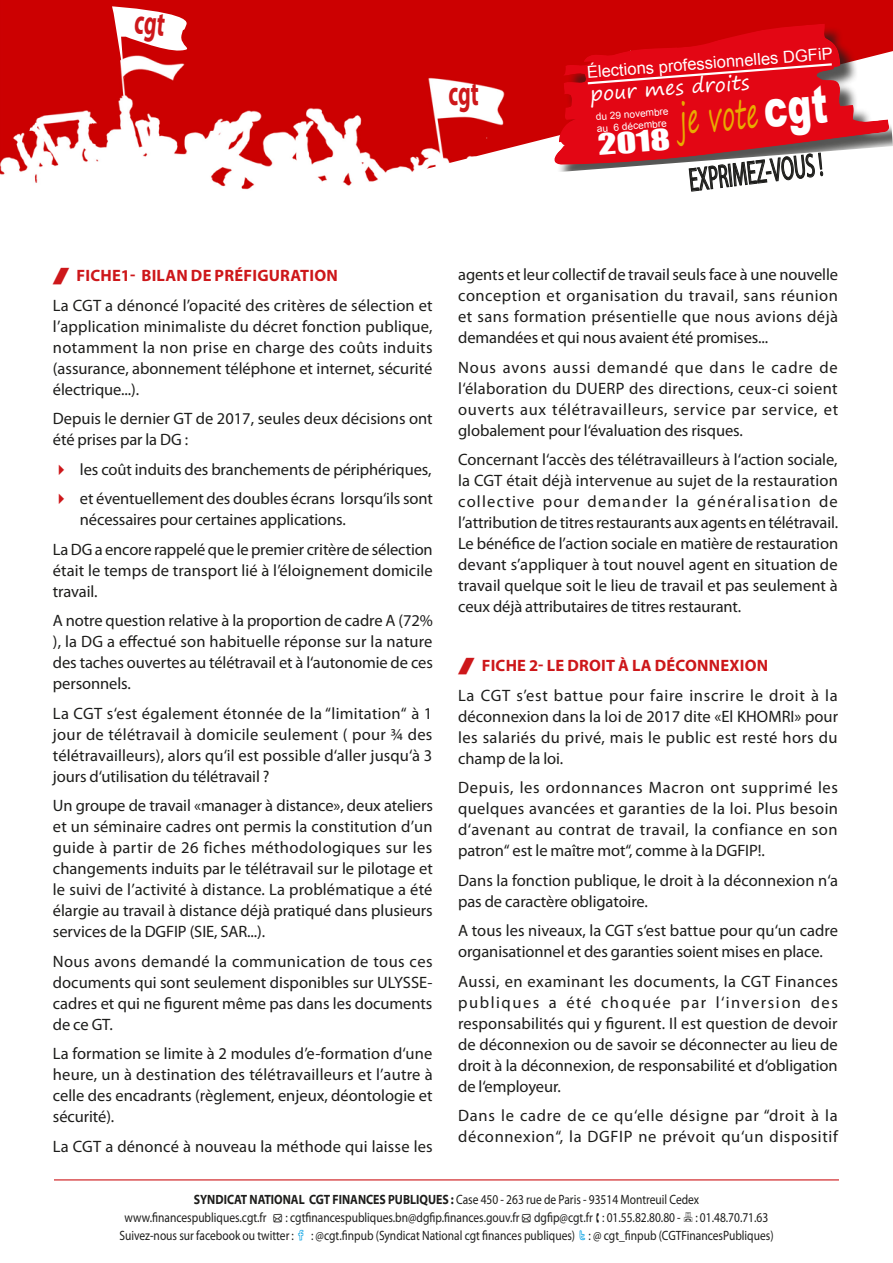
<style>
.page{position:relative;width:893px;height:1263px;background:#fff}
.page>*{position:absolute;margin:0;border:0;box-sizing:border-box;transform-origin:0 0}
.t1{font:41.1px "Segoe Print";color:#e8ad00;scale:.58 1}
.puces_noire_copie_2{font:700 34.65px "Myriad Pro";color:#cd171a;scale:.63 1}
.t2{font:33.15px "Myriad Pro";color:#1d1d1b;scale:.56 1}
.t3{font:26.85px "Impact";color:#fff;scale:1.37 1}
.t4{font:19.95px "Segoe Print";color:#fff}
.t5{font:16.65px "Arial";color:#fff}
.Pa0{font:16.5px/21px "Myriad Pro";letter-spacing:-.005em;color:#1d1d1b;text-align:justify}
.Pa0-2{font:16.5px/21px "Myriad Pro";letter-spacing:.04em;color:#1d1d1b}
.Pa0-3{font:700 16.5px "Myriad Pro";letter-spacing:.015em;color:#cd171a}
.puces_noire_copie_2-2{font:13.5px "Myriad Pro";color:#1d1d1b;scale:.85 1}
.t6{font:9.9px "Arial";color:#fff}
.s1{color:#cd171a}
.s2{font-family:"Myriad Web Pro";font-weight:700}
</style>
<div class="page">
<hr style="left:54px;top:1179px;width:785px;height:1px;background:#cd171a">
<img style="left:0;top:0;width:893px;height:190px">
<svg style="left:688px;top:173px;width:136px;height:19px"></svg>
<div style="left:557px;top:26px;width:336px;height:147px;background:#1d1d1b;opacity:.75"></div>
<svg style="left:553px;top:24px;width:338px;height:141px;background:#d1373d"></svg>
<svg style="left:112px;top:6px;width:85px;height:73px"></svg>
<div style="left:585px;top:62px;width:249px;height:73px;background:#e30614"></div>
<p class="puces_noire_copie_2" style="left:448px;top:71px;width:50px">cgt</p>
<p class="t5" style="left:586px;top:61px;width:248px;rotate:-4deg">Élections professionnelles DGFiP</p>
<p class="t6" style="left:595px;top:110px;width:74px;rotate:-4deg">du 29 novembre</p>
<p class="t6" style="left:596px;top:122px;width:72px;rotate:-4deg">au 6 décembre</p>
<p class="t4" style="left:589px;top:76px;width:161px;rotate:-4deg">pour mes droits</p>
<p class="t1" style="left:677px;top:82px;width:138px;rotate:-4deg">je vote</p>
<p class="t3" style="left:597px;top:123px;width:54px;rotate:-4deg">2018</p>
<p class="t2" style="left:686px;top:160px;width:242px;rotate:-7deg">EXPRIMEZ-VOUS !</p>
<p class="Pa0-3" style="left:77px;top:265px;width:263px">FICHE1- BILAN DE PRÉFIGURATION</p>
<p class="Pa0" style="left:53px;top:294px;width:381px">La CGT a dénoncé l’opacité des critères de sélection et l’application minimaliste du décret fonction publique, notamment la non prise en charge des coûts induits (assurance, abonnement téléphone et internet, sécurité électrique...).</p>
<p class="Pa0" style="left:53px;top:408px;width:381px">Depuis le dernier GT de 2017, seules deux décisions ont été prises par la DG :</p>
<p class="Pa0" style="left:53px;top:458px;width:380px"><span class="s1">✔</span> les coût induits des branchements de périphériques,</p>
<p class="Pa0" style="left:80px;top:488px;width:355px;text-indent:-27px"><span class="s1">✔</span> et éventuellement des doubles écrans lorsqu‘ils sont nécessaires pour certaines applications.</p>
<p class="Pa0" style="left:53px;top:538px;width:381px">La DG a encore rappelé que le premier critère de sélection était le temps de transport lié à l’éloignement domicile travail.</p>
<p class="Pa0" style="left:53px;top:610px;width:382px">A notre question relative à la proportion de cadre A (72% ), la DG a effectué son habituelle réponse sur la nature des taches ouvertes au télétravail et à l‘autonomie de ces personnels.</p>
<p class="Pa0" style="left:53px;top:702px;width:381px">La CGT s‘est également étonnée de la “limitation“ à 1 jour de télétravail à domicile seulement ( pour ¾ des télétravailleurs), alors qu‘il est possible d‘aller jusqu‘à 3 jours d‘utilisation du télétravail ?</p>
<p class="Pa0" style="left:53px;top:795px;width:381px">Un groupe de travail «manager à distance», deux ateliers et un séminaire cadres ont permis la constitution d’un guide à partir de 26 fiches méthodologiques sur les changements induits par le télétravail sur le pilotage et le suivi de l’activité à distance. La problématique a été élargie au travail à distance déjà pratiqué dans plusieurs services de la DGFIP (SIE, SAR...).</p>
<p class="Pa0" style="left:53px;top:950px;width:381px">Nous avons demandé la communication de tous ces documents qui sont seulement disponibles sur ULYSSE&shy;cadres et qui ne figurent même pas dans les documents de ce GT.</p>
<p class="Pa0" style="left:53px;top:1043px;width:381px">La formation se limite à 2 modules d’e-formation d‘une heure, un à destination des télétravailleurs et l’autre à celle des encadrants (règlement, enjeux, déontologie et sécurité).</p>
<p class="Pa0" style="left:53px;top:1135px;width:381px">La CGT a dénoncé à nouveau la méthode qui laisse les</p>
<p class="Pa0" style="left:458px;top:264px;width:381px">agents et leur collectif de travail seuls face à une nouvelle conception et organisation du travail, sans réunion et sans formation présentielle que nous avions déjà demandées et qui nous avaient été promises...</p>
<p class="Pa0" style="left:458px;top:356px;width:381px">Nous avons aussi demandé que dans le cadre de l‘élaboration du DUERP des directions, ceux-ci soient ouverts aux télétravailleurs, service par service, et globalement pour l‘évaluation des risques.</p>
<p class="Pa0" style="left:458px;top:449px;width:381px">Concernant l‘accès des télétravailleurs à l‘action sociale, la CGT était déjà intervenue au sujet de la restauration collective pour demander la généralisation de l’attribution de titres restaurants aux agents en télétravail.<br>Le bénéfice de l’action sociale en matière de restauration devant s’appliquer à tout nouvel agent en situation de travail quelque soit le lieu de travail et pas seulement à ceux déjà attributaires de titres restaurant.</p>
<p class="Pa0-3" style="left:482px;top:655px;width:288px">FICHE 2- LE DROIT À LA DÉCONNEXION</p>
<p class="Pa0" style="left:458px;top:684px;width:381px">La CGT s’est battue pour faire inscrire le droit à la déconnexion dans la loi de 2017 dite «El KHOMRI» pour les salariés du privé, mais le public est resté hors du champ de la loi.</p>
<p class="Pa0" style="left:458px;top:777px;width:381px">Depuis, les ordonnances Macron ont supprimé les quelques avancées et garanties de la loi. Plus besoin d‘avenant au contrat de travail, la confiance en son patron“ est le maître mot“, comme à la DGFIP!.</p>
<p class="Pa0" style="left:458px;top:869px;width:382px">Dans la fonction publique, le droit à la déconnexion n‘a pas de caractère obligatoire.</p>
<p class="Pa0" style="left:458px;top:920px;width:381px">A tous les niveaux, la CGT s‘est battue pour qu‘un cadre organisationnel et des garanties soient mises en place.</p>
<p class="Pa0" style="left:458px;top:970px;width:381px">Aussi, en examinant les documents, la CGT Finances publiques a été choquée par l‘inversion des responsabilités qui y figurent. Il est question de devoir de déconnexion ou de savoir se déconnecter au lieu de droit à la déconnexion, de responsabilité et d‘obligation de l‘employeur.</p>
<p class="Pa0-2" style="left:458px;top:1105px;width:381px">Dans le cadre de ce qu‘elle désigne par “droit à la déconnexion“, la DGFIP ne prévoit qu‘un dispositif</p>
<p class="puces_noire_copie_2-2" style="left:194px;top:1191px;width:596px"><span class="s2">SYNDICAT NATIONAL CGT FINANCES PUBLIQUES :</span> Case 450 - 263 rue de Paris - 93514 Montreuil Cedex</p>
<p class="puces_noire_copie_2-2" style="left:125px;top:1209px;width:759px">www.financespubliques.cgt.fr ● : cgtfinancespubliques.bn@dgfip.finances.gouv.fr ● dgfip@cgt.fr : 01.55.82.80.80 - : 01.48.70.71.63</p>
<p class="puces_noire_copie_2-2" style="left:119px;top:1227px;width:207px">Suivez-nous sur facebook ou twitter :</p>
<p class="puces_noire_copie_2-2" style="left:311px;top:1227px;width:546px">: @cgt.finpub (Syndicat National cgt finances publiques) : @ cgt_finpub (CGTFinancesPubliques)</p>
</div>
